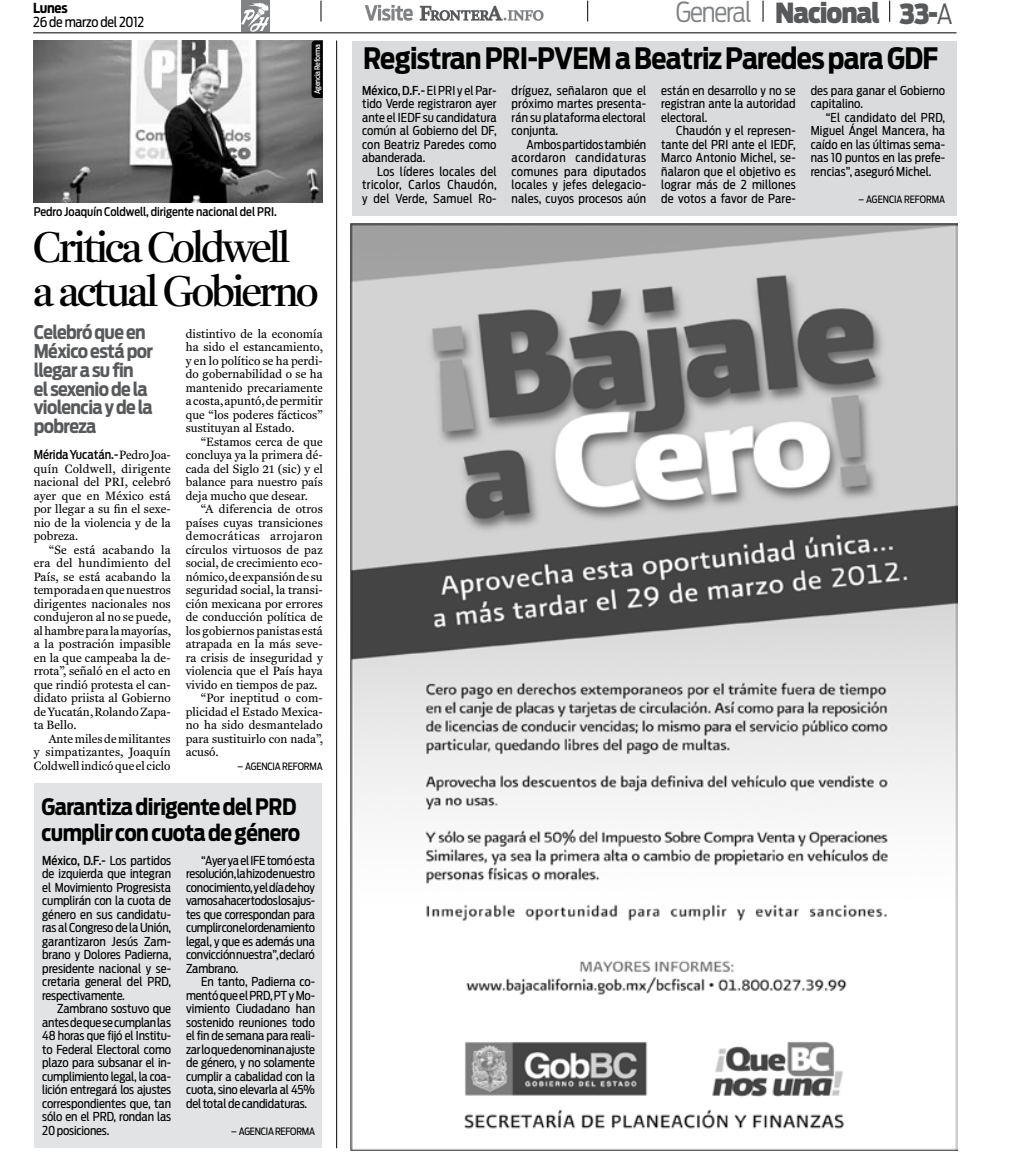
<style>
.page{position:relative;width:1024px;height:1159px;background:#fff}
.page>*{position:absolute;margin:0;border:0;box-sizing:border-box;transform-origin:0 0}
.t1{font:43.75px/43.8px "Fenway Display";letter-spacing:-.04em;color:#000}
.t2{font:700 29.25px "Antenna Cond";letter-spacing:-.02em;color:#000}
.t3{font:900 27.5px "Antenna Cond";letter-spacing:-.04em;color:#58595b}
.t4{font:700 22.5px/25.9px "Antenna Cond";letter-spacing:-.02em;color:#000}
.t5{font:700 18.75px/18.8px "Antenna Cond";letter-spacing:-.03em;color:#58595b}
.t6{font:13.75px "Antenna Cond";letter-spacing:-.02em;color:#000}
.t7{font:700 13.75px "Antenna Cond";letter-spacing:-.02em;color:#000}
.t8{font:12.25px/13.5px "Antenna Cond";color:#000;text-align:justify}
.t9{font:12.25px/13.5px "Fenway";letter-spacing:.005em;color:#000;text-align:justify}
.t10{font:500 12.25px "Antenna Cond";color:#000}
.t11{font:12.25px "Fenway";letter-spacing:.04em;color:#000}
.t12{font:500 11.88px "Antenna Cond";letter-spacing:-.005em;color:#000}
.t13{font:10px "Antenna Cond";letter-spacing:-.015em;color:#000}
.t14{font:500 7.5px "Antenna Cond";letter-spacing:-.03em;color:#fff}
.s1{font-family:"Fenway";font-weight:400}
.s2{font-weight:500}
.s3{font-weight:300;color:#808284}
.s4{font-weight:300}
</style>
<div class="page">
<hr style="left:33px;top:33px;width:923px;height:1px;background:#000">
<div style="left:241px;top:1px;width:28px;height:31px;background:#808284"></div>
<svg style="left:241px;top:3px;width:28px;height:29px"></svg>
<svg style="left:420px;top:6px;width:123px;height:15px"></svg>
<svg style="left:365px;top:5px;width:48px;height:16px"></svg>
<svg style="left:321px;top:1px;width:1px;height:20px"></svg>
<svg style="left:587px;top:1px;width:1px;height:20px"></svg>
<svg style="left:763px;top:1px;width:1px;height:21px"></svg>
<svg style="left:889px;top:1px;width:1px;height:21px"></svg>
<img style="left:351px;top:223px;width:606px;height:927px">
<div style="left:34px;top:783px;width:288px;height:364px;background:#e2e3e4"></div>
<hr style="left:336px;top:41px;width:1px;height:1107px;background:#000">
<div style="left:351px;top:41px;width:605px;height:174px;background:#d9dbdc"></div>
<img style="left:34px;top:41px;width:289px;height:161px">
<svg style="left:312px;top:41px;width:11px;height:57px"></svg>
<p class="t7" style="left:33px;top:0;width:36px">Lunes</p>
<p class="t6" style="left:33px;top:14px;width:112px">26 de marzo del 2012</p>
<p class="t14" style="left:313px;top:94px;width:51px;rotate:-90deg">Agencia Reforma</p>
<p class="t12" style="left:34px;top:205px;width:244px">Pedro Joaquín Coldwell, dirigente nacional del PRI.</p>
<h1 class="t1" style="left:33px;top:226px;width:286px">Critica Coldwell a actual Gobierno</h1>
<h3 class="t5" style="left:34px;top:323px;width:121px">Celebró que en<br>México está por llegar a su fin el sexenio de la violencia y de la pobreza</h3>
<p class="t10" style="left:34px;top:447px;width:138px">Mérida Yucatán.- <span class="s1">Pedro Joa-</span></p>
<p class="t9" style="left:34px;top:462px;width:139px">quín Coldwell, dirigente nacional del PRI, celebró ayer que en México está por llegar a su fin el sexe&shy;nio de la violencia y de la pobreza.</p>
<p class="t9" style="left:34px;top:543px;width:139px;text-indent:15px">“Se está acabando la era del hundimiento del País, se está acabando la temporada en que nuestros dirigentes nacionales nos condujeron al no se puede, al hambre para la mayorías, a la postración impasible en la que campeaba la de&shy;rrota”, señaló en el acto en que rindió protesta el can&shy;didato priista al Gobierno de Yucatán, Rolando Zapa&shy;ta Bello.</p>
<p class="t9" style="left:34px;top:732px;width:138px;text-indent:15px">Ante miles de militantes y simpatizantes, Joaquín Coldwell indicó que el ciclo</p>
<p class="t9" style="left:186px;top:327px;width:139px">distintivo de la economía ha sido el estancamiento, y en lo político se ha perdi&shy;do gobernabilidad o se ha mantenido precariamente a costa, apuntó, de permitir que “los poderes fácticos” sustituyan al Estado.</p>
<p class="t9" style="left:186px;top:435px;width:138px;text-indent:15px">“Estamos cerca de que concluya ya la primera dé&shy;cada del Siglo 21 (sic) y el balance para nuestro país deja mucho que desear.</p>
<p class="t9" style="left:201px;top:502px;width:123px">“A diferencia de otros</p>
<p class="t9" style="left:186px;top:516px;width:139px">países cuyas transiciones</p>
<p class="t11" style="left:186px;top:528px;width:139px">democráticas arrojaron</p>
<p class="t9" style="left:186px;top:543px;width:138px">círculos virtuosos de paz</p>
<p class="t9" style="left:186px;top:556px;width:138px">social, de crecimiento eco-</p>
<p class="t9" style="left:186px;top:570px;width:138px">nómico, de expansión de su</p>
<p class="t9" style="left:186px;top:583px;width:138px">seguridad social, la transi-</p>
<p class="t9" style="left:186px;top:597px;width:138px">ción mexicana por errores</p>
<p class="t9" style="left:186px;top:610px;width:138px">de conducción política de</p>
<p class="t9" style="left:186px;top:624px;width:138px">los gobiernos panistas está</p>
<p class="t9" style="left:186px;top:637px;width:138px">atrapada en la más seve-</p>
<p class="t9" style="left:186px;top:651px;width:138px">ra crisis de inseguridad y</p>
<p class="t9" style="left:186px;top:664px;width:138px">violencia que el País haya</p>
<p class="t9" style="left:186px;top:678px;width:133px">vivido en tiempos de paz.</p>
<p class="t9" style="left:201px;top:691px;width:123px">“Por ineptitud o com-</p>
<p class="t9" style="left:186px;top:705px;width:138px">plicidad el Estado Mexica-</p>
<p class="t9" style="left:186px;top:718px;width:138px">no ha sido desmantelado</p>
<p class="t9" style="left:186px;top:732px;width:139px">para sustituirlo con nada”,</p>
<p class="t9" style="left:186px;top:745px;width:34px">acusó.</p>
<p class="t13" style="left:237px;top:760px;width:86px">– Agencia Reforma</p>
<h3 class="t4" style="left:41px;top:793px;width:260px">Garantiza dirigente del PRD cumplir con cuota de género</h3>
<p class="t8" style="left:42px;top:853px;width:131px"><span class="s2">México, D.F.-</span> Los partidos de izquierda que integran el Movimiento Progresista cumplirán con la cuota de género en sus candidatu&shy;ras al Congreso de la Unión, garantizaron Jesús Zam&shy;brano y Dolores Padierna, presidente nacional y se&shy;cretaria general del PRD, respectivamente.</p>
<p class="t8" style="left:42px;top:1001px;width:131px;text-indent:15px">Zambrano sostuvo que antes de que se cumplan las 48 horas que fijó el Institu&shy;to Federal Electoral como plazo para subsanar el in&shy;cumplimiento legal, la coa&shy;lición entregará los ajustes correspondientes que, tan sólo en el PRD, rondan las 20 posiciones.</p>
<p class="t8" style="left:186px;top:853px;width:130px;text-indent:15px">“Ayer ya el IFE tomó esta resolución, la hizo de nuestro conocimiento, y el día de hoy vamos a hacer todos los ajus&shy;tes que correspondan para cumplir con el ordenamiento legal, y que es además una convicción nuestra”, declaró Zambrano.</p>
<p class="t8" style="left:186px;top:974px;width:130px;text-indent:15px">En tanto, Padierna co&shy;mentó que el PRD, PT y Mo&shy;vimiento Ciudadano han sostenido reuniones todo el fin de semana para reali&shy;zar lo que denominan ajuste de género, y no solamente cumplir a cabalidad con la cuota, sino elevarla al 45% del total de candidaturas.</p>
<p class="t13" style="left:231px;top:1124px;width:84px">– Agencia Reforma</p>
<h3 class="t3" style="left:676px;top:-4px;width:278px"><span class="s3">General</span> Nacional 33-<span class="s4">A</span></h3>
<h2 class="t2" style="left:363px;top:41px;width:577px">Registran PRI-PVEM a Beatriz Paredes para GDF</h2>
<p class="t8" style="left:362px;top:83px;width:136px"><span class="s2">México, D.F.-</span> El PRI y el Par&shy;tido Verde registraron ayer ante el IEDF su candidatura común al Gobierno del DF, con Beatriz Paredes como abanderada.</p>
<p class="t8" style="left:362px;top:164px;width:136px;text-indent:15px">Los líderes locales del tricolor, Carlos Chaudón, y del Verde, Samuel Ro-</p>
<p class="t8" style="left:512px;top:83px;width:136px">dríguez, señalaron que el próximo martes presenta&shy;rán su plataforma electoral conjunta.</p>
<p class="t8" style="left:512px;top:137px;width:136px;text-indent:15px">Ambos partidos también acordaron candidaturas comunes para diputados locales y jefes delegacio&shy;nales, cuyos procesos aún</p>
<p class="t8" style="left:661px;top:83px;width:136px">están en desarrollo y no se registran ante la autoridad electoral.</p>
<p class="t8" style="left:661px;top:124px;width:136px;text-indent:15px">Chaudón y el represen&shy;tante del PRI ante el IEDF, Marco Antonio Michel, se&shy;ñalaron que el objetivo es lograr más de 2 millones de votos a favor de Pare-</p>
<p class="t8" style="left:811px;top:83px;width:136px">des para ganar el Gobierno capitalino.</p>
<p class="t8" style="left:810px;top:110px;width:136px;text-indent:15px">“El candidato del PRD, Miguel Ángel Mancera, ha caído en las últimas sema&shy;nas 10 puntos en las prefe&shy;rencias”, aseguró Michel.</p>
<p class="t13" style="left:858px;top:193px;width:87px">– Agencia Reforma</p>
</div>
